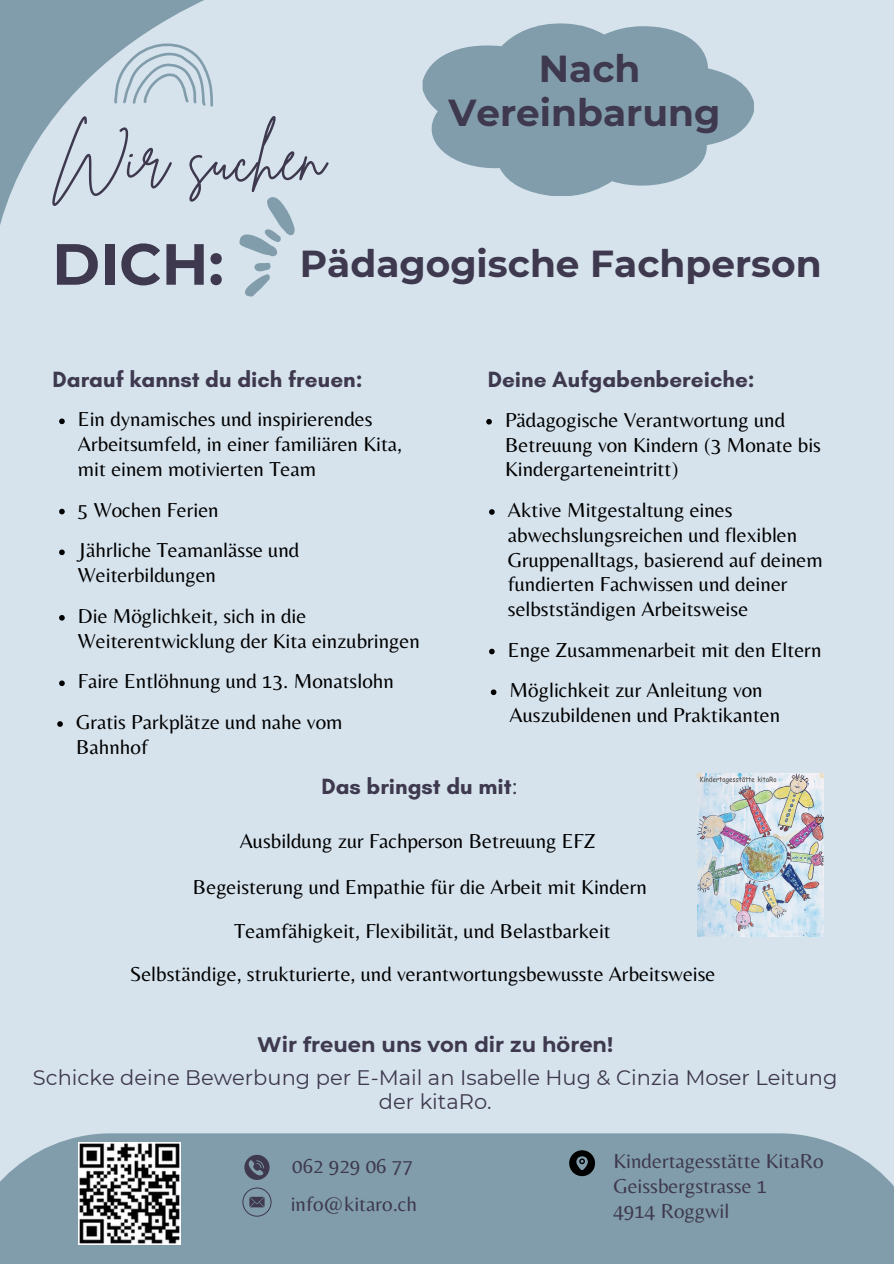
<style>
.page{position:relative;width:894px;height:1264px;background:#fff}
.page>*{position:absolute;margin:0;border:0;box-sizing:border-box;transform-origin:0 0}
.t1{font:64.05px "Brittany Signature";color:#3e394e}
.t2{font:700 58.05px "Montserrat";color:#3e394e}
.t3{font:700 37.5px/43.8px "Montserrat";color:#3e394e;text-align:center}
.t4{font:700 22.5px "Glacial Indifference";color:#3e394e}
.t5{font:21px/24.8px "Belleza";color:#000}
.t6{font:21px "Belleza";color:#3e394e}
.t7{font:21px/24.5px "Montserrat";color:#3e394e;text-align:center}
.t8{font:700 21px "Montserrat";color:#3e394e}
.s1{font-weight:400}
</style>
<div class="page">
<div style="left:0;top:0;width:893px;height:1263px;background:#d6e3ed"></div>
<div style="left:0;top:1133px;width:893px;height:130px;background:#819dab"></div>
<svg style="left:239px;top:197px;width:56px;height:100px"></svg>
<svg style="left:0;top:0;width:263px;height:242px"></svg>
<svg style="left:242px;top:1187px;width:29px;height:29px"></svg>
<svg style="left:244px;top:1154px;width:25px;height:25px"></svg>
<svg style="left:569px;top:1150px;width:26px;height:26px"></svg>
<img style="left:78px;top:1142px;width:102px;height:102px">
<svg style="left:422px;top:23px;width:332px;height:173px;fill:#819dab"></svg>
<img style="left:697px;top:773px;width:126px;height:163px">
<svg style="left:59px;top:509px;width:6px;height:5px"></svg>
<svg style="left:59px;top:615px;width:6px;height:5px"></svg>
<svg style="left:59px;top:549px;width:6px;height:6px"></svg>
<svg style="left:489px;top:509px;width:5px;height:6px"></svg>
<svg style="left:59px;top:418px;width:6px;height:6px"></svg>
<svg style="left:486px;top:419px;width:5px;height:5px"></svg>
<svg style="left:489px;top:648px;width:5px;height:6px"></svg>
<svg style="left:490px;top:689px;width:6px;height:6px"></svg>
<svg style="left:59px;top:680px;width:6px;height:6px"></svg>
<svg style="left:57px;top:721px;width:6px;height:5px"></svg>
<p class="t1" style="left:53px;top:116px;width:274px">Wir suchen</p>
<p class="t3" style="left:448px;top:46px;width:273px">Nach<br>Vereinbarung</p>
<h2 class="t2" style="left:52px;top:228px;width:173px">DICH:</h2>
<p class="t3" style="left:299px;top:241px;width:523px">Pädagogische Fachperson</p>
<p class="t4" style="left:53px;top:365px;width:311px">Darauf kannst du dich freuen:</p>
<p class="t4" style="left:487px;top:366px;width:268px">Deine Aufgabenbereiche:</p>
<p class="t5" style="left:78px;top:406px;width:325px">Ein dynamisches und inspirierendes<br>Arbeitsumfeld, in einer familiären Kita, mit einem motivierten Team</p>
<p class="t5" style="left:505px;top:407px;width:317px">Pädagogische Verantwortung und<br>Betreuung von Kindern (3 Monate bis<br>Kindergarteneintritt)</p>
<h1 class="t5" style="left:78px;top:497px;width:142px">5 Wochen Ferien</h1>
<p class="t5" style="left:78px;top:537px;width:223px">Jährliche Teamanlässe und<br>Weiterbildungen</p>
<h3 class="t5" style="left:78px;top:603px;width:343px">Die Möglichkeit, sich in die<br>Weiterentwicklung der Kita einzubringen</h3>
<p class="t5" style="left:78px;top:668px;width:317px">Faire Entlöhnung und 13. Monatslohn</p>
<p class="t5" style="left:76px;top:709px;width:268px">Gratis Parkplätze und nahe vom<br>Bahnhof</p>
<p class="t5" style="left:507px;top:497px;width:316px">Aktive Mitgestaltung eines abwechslungsreichen und flexiblen Gruppenalltags, basierend auf deinem fundierten Fachwissen und deiner selbstständigen Arbeitsweise</p>
<h4 class="t5" style="left:508px;top:637px;width:315px">Enge Zusammenarbeit mit den Eltern</h4>
<p class="t5" style="left:509px;top:677px;width:272px">Möglichkeit zur Anleitung von<br>Auszubildenen und Praktikanten</p>
<p class="t4" style="left:321px;top:772px;width:198px">Das bringst du mit<span class="s1">:</span></p>
<p class="t5" style="left:240px;top:828px;width:357px">Ausbildung zur Fachperson Betreuung EFZ</p>
<p class="t5" style="left:193px;top:874px;width:455px">Begeisterung und Empathie für die Arbeit mit Kindern</p>
<p class="t5" style="left:234px;top:918px;width:378px">Teamfähigkeit, Flexibilität, und Belastbarkeit</p>
<p class="t5" style="left:130px;top:961px;width:587px">Selbständige, strukturierte, und verantwortungsbewusste Arbeitsweise</p>
<p class="t8" style="left:257px;top:1031px;width:357px">Wir freuen uns von dir zu hören!</p>
<p class="t7" style="left:33px;top:1064px;width:805px">Schicke deine Bewerbung per E-Mail an Isabelle Hug &amp; Cinzia Moser Leitung der kitaRo.</p>
<h4 class="t6" style="left:292px;top:1153px;width:122px">062 929 06 77</h4>
<h4 class="t6" style="left:290px;top:1191px;width:128px">info@kitaro.ch</h4>
<p class="t6" style="left:613px;top:1148px;width:212px">Kindertagesstätte KitaRo</p>
<p class="t6" style="left:613px;top:1173px;width:155px">Geissbergstrasse 1</p>
<p class="t6" style="left:613px;top:1198px;width:117px">4914 Roggwil</p>
</div>
